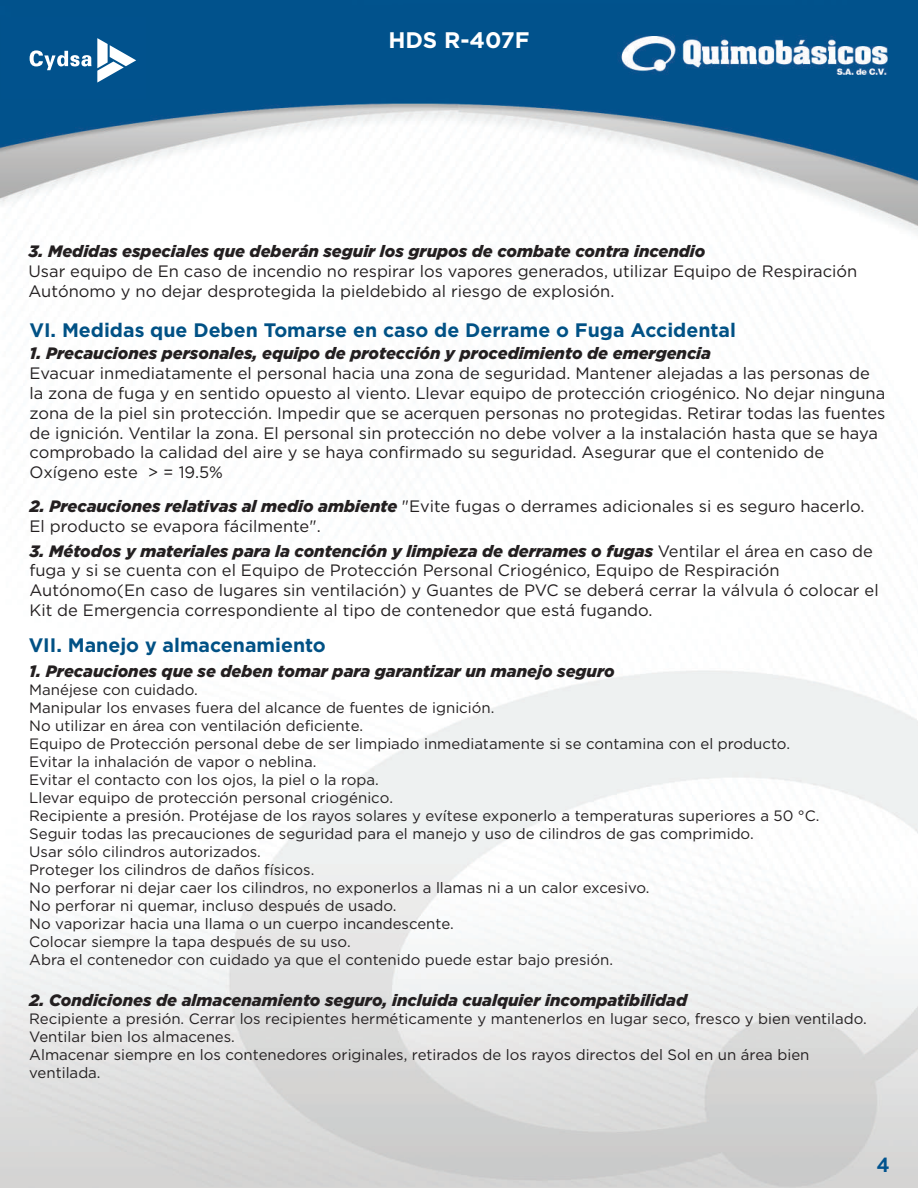
<style>
.page{position:relative;width:918px;height:1188px;background:#fff}
.page>*{position:absolute;margin:0;border:0;box-sizing:border-box;transform-origin:0 0}
.t1{font:700 22.5px "Gotham";color:#fff}
.t2{font:700 19.5px "Gotham";color:#015185}
.t3{font:500 18px "Keep Calm";color:#01538e}
.t4{font:16.5px/19.8px "Gotham";color:#231f20}
.t5{font:italic 900 16.5px "Gotham";color:#231f20}
.t6{font:15px/18px "Gotham";color:#231f20}
.s1{font-weight:900;font-style:italic}
</style>
<div class="page">
<img style="left:1px;top:0;width:917px;height:1188px">
<div style="left:1px;top:18px;width:144px;height:81px;background:#01528d"></div>
<svg style="left:30px;top:38px;width:106px;height:45px"></svg>
<h1 class="t1" style="left:388px;top:25px;width:143px">HDS R-407F</h1>
<p class="t5" style="left:28px;top:242px;width:679px">3. Medidas especiales que deberán seguir los grupos de combate contra incendio</p>
<p class="t4" style="left:28px;top:261px;width:831px">Usar equipo de En caso de incendio no respirar los vapores generados, utilizar Equipo de Respiración<br>Autónomo y no dejar desprotegida la pieldebido al riesgo de explosión.</p>
<h2 class="t2" style="left:29px;top:317px;width:708px">VI. Medidas que Deben Tomarse en caso de Derrame o Fuga Accidental</h2>
<p class="t5" style="left:29px;top:344px;width:683px">1. Precauciones personales, equipo de protección y procedimiento de emergencia</p>
<p class="t4" style="left:29px;top:363px;width:858px">Evacuar inmediatamente el personal hacia una zona de seguridad. Mantener alejadas a las personas de la zona de fuga y en sentido opuesto al viento. Llevar equipo de protección criogénico. No dejar ninguna zona de la piel sin protección. Impedir que se acerquen personas no protegidas. Retirar todas las fuentes de ignición. Ventilar la zona. El personal sin protección no debe volver a la instalación hasta que se haya comprobado la calidad del aire y se haya confirmado su seguridad. Asegurar que el contenido de Oxígeno este &gt; = 19.5%</p>
<p class="t4" style="left:29px;top:496px;width:836px"><span class="s1">2. Precauciones relativas al medio ambiente</span> "Evite fugas o derrames adicionales si es seguro hacerlo.<br>El producto se evapora fácilmente".</p>
<p class="t4" style="left:29px;top:541px;width:851px"><span class="s1">3. Métodos y materiales para la contención y limpieza de derrames o fugas</span> Ventilar el área en caso de fuga y si se cuenta con el Equipo de Protección Personal Criogénico, Equipo de Respiración Autónomo(En caso de lugares sin ventilación) y Guantes de PVC se deberá cerrar la válvula ó colocar el Kit de Emergencia correspondiente al tipo de contenedor que está fugando.</p>
<h2 class="t2" style="left:29px;top:632px;width:299px">VII. Manejo y almacenamiento</h2>
<p class="t5" style="left:29px;top:661px;width:587px">1. Precauciones que se deben tomar para garantizar un manejo seguro</p>
<p class="t6" style="left:29px;top:680px;width:792px">Manéjese con cuidado.<br>Manipular los envases fuera del alcance de fuentes de ignición.<br>No utilizar en área con ventilación deficiente.<br>Equipo de Protección personal debe de ser limpiado inmediatamente si se contamina con el producto.<br>Evitar la inhalación de vapor o neblina.<br>Evitar el contacto con los ojos, la piel o la ropa.<br>Llevar equipo de protección personal criogénico.<br>Recipiente a presión. Protéjase de los rayos solares y evítese exponerlo a temperaturas superiores a 50 °C.<br>Seguir todas las precauciones de seguridad para el manejo y uso de cilindros de gas comprimido.<br>Usar sólo cilindros autorizados.<br>Proteger los cilindros de daños físicos.<br>No perforar ni dejar caer los cilindros, no exponerlos a llamas ni a un calor excesivo.<br>No perforar ni quemar, incluso después de usado.<br>No vaporizar hacia una llama o un cuerpo incandescente.<br>Colocar siempre la tapa después de su uso.<br>Abra el contenedor con cuidado ya que el contenido puede estar bajo presión.</p>
<p class="t5" style="left:29px;top:990px;width:660px">2. Condiciones de almacenamiento seguro, incluida cualquier incompatibilidad</p>
<p class="t6" style="left:29px;top:1009px;width:839px">Recipiente a presión. Cerrar los recipientes herméticamente y mantenerlos en lugar seco, fresco y bien ventilado.<br>Ventilar bien los almacenes.<br>Almacenar siempre en los contenedores originales, retirados de los rayos directos del Sol en un área bien ventilada.</p>
<p class="t3" style="left:877px;top:1149px;width:14px">4</p>
</div>
